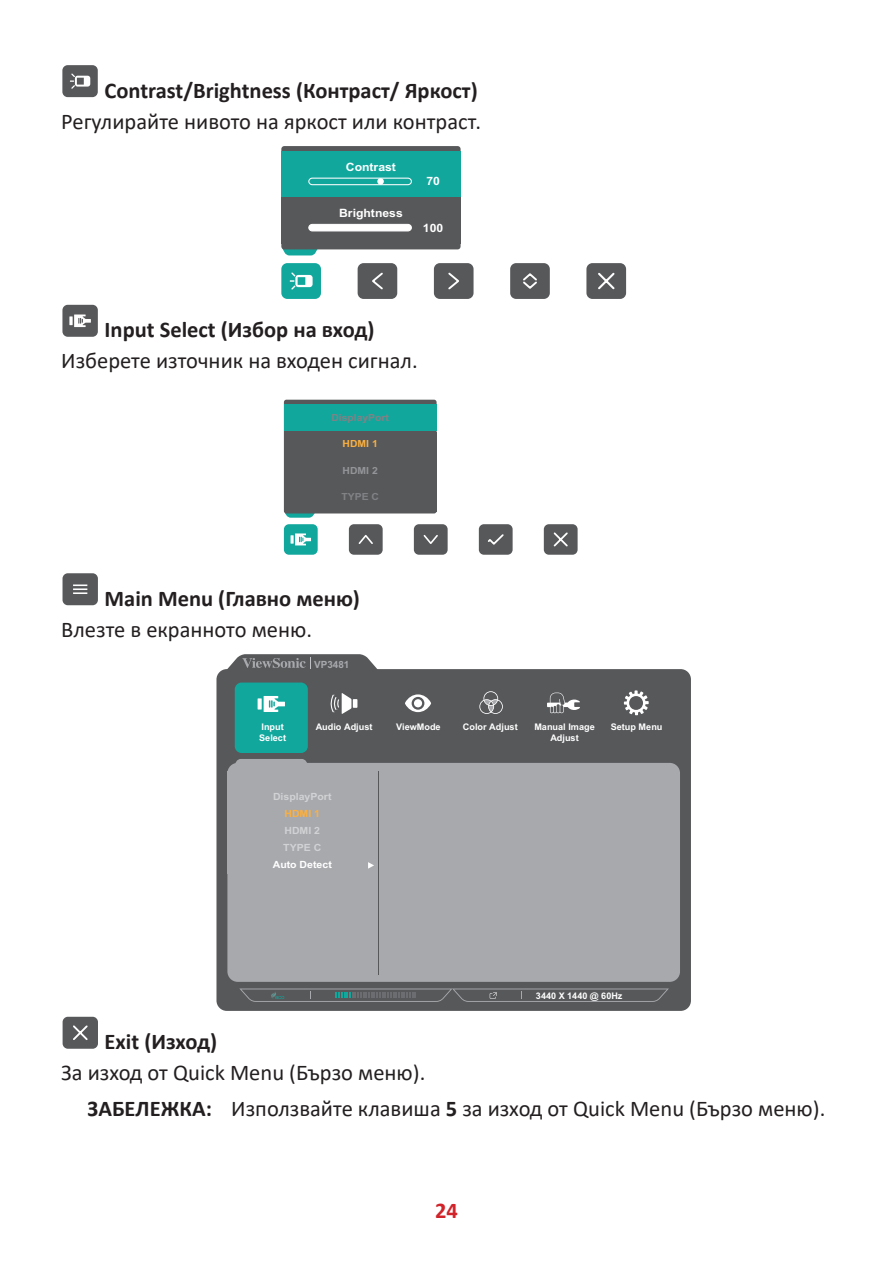
<style>
.page{position:relative;width:893px;height:1263px;background:#fff}
.page>*{position:absolute;margin:0;border:0;box-sizing:border-box;transform-origin:0 0}
.t1{font:22.5px/35.5px "Calibri";color:#231f20}
.t2{font:700 22.5px "Calibri";color:#231f20}
.t3{font:700 22.5px "Calibri";color:#d1232a}
.t4{font:700 11.4px "Arial";color:#fff;scale:1.06 1}
.t5{font:700 9.9px/17px "Arial";color:#d1d2d4;scale:1.06 1}
.t6{font:700 9.9px "Arial";color:#fff;scale:1.06 1}
.t7{font:700 9.9px "Arial";color:#a8a9ad}
.t8{font:700 9.9px "Arial";color:#fbb03f;scale:1.06 1}
.t9{font:700 9.75px "Arial";color:#808285;scale:1.06 1}
.t10{font:700 9.75px "Arial";color:#fbb03f;scale:1.06 1}
.t11{font:700 9.75px "Arial";color:#939598;scale:1.06 1}
.t12{font:700 9.15px/10.9px "Arial";color:#fff}
.t13{font:700 9px "Arial";color:#fff}
.s1{font-weight:700}
</style>
<div class="page">
<div style="left:62px;top:65px;width:36px;height:32px;background:#57585a;border-radius:5px"></div>
<svg style="left:70px;top:73px;width:20px;height:16px"></svg>
<svg style="left:282px;top:249px;width:36px;height:6px"></svg>
<div style="left:281px;top:146px;width:180px;height:103px;background:#57585a;border-radius:3px"></div>
<div style="left:281px;top:151px;width:180px;height:47px;background:#12a79d"></div>
<div style="left:586px;top:263px;width:40px;height:36px;background:#57585a;border-radius:6px"></div>
<svg style="left:598px;top:272px;width:17px;height:18px"></svg>
<div style="left:281px;top:263px;width:40px;height:36px;background:#12a79d;border-radius:6px"></div>
<svg style="left:290px;top:272px;width:23px;height:18px"></svg>
<div style="left:434px;top:263px;width:40px;height:36px;background:#57585a;border-radius:6px"></div>
<svg style="left:448px;top:272px;width:11px;height:18px"></svg>
<div style="left:510px;top:263px;width:40px;height:36px;background:#57585a;border-radius:6px"></div>
<svg style="left:523px;top:273px;width:14px;height:16px"></svg>
<div style="left:358px;top:263px;width:39px;height:36px;background:#57585a;border-radius:6px"></div>
<svg style="left:372px;top:272px;width:11px;height:18px"></svg>
<div style="left:308px;top:178px;width:104px;height:7px;border:1px solid #fff;border-radius:3px"></div>
<div style="left:377px;top:178px;width:7px;height:7px;background:#fff;border-radius:50%"></div>
<div style="left:308px;top:224px;width:104px;height:7px;border:1px solid #fff;border-radius:3px"></div>
<div style="left:309px;top:224px;width:102px;height:7px;background:#fff;border-radius:3px"></div>
<div style="left:62px;top:305px;width:36px;height:32px;background:#57585a;border-radius:5px"></div>
<svg style="left:69px;top:314px;width:22px;height:13px"></svg>
<svg style="left:285px;top:513px;width:30px;height:5px"></svg>
<div style="left:284px;top:400px;width:153px;height:113px;background:#57585a;border-radius:3px"></div>
<div style="left:544px;top:524px;width:34px;height:31px;background:#57585a;border-radius:5px"></div>
<svg style="left:553px;top:532px;width:15px;height:15px"></svg>
<div style="left:284px;top:524px;width:34px;height:31px;background:#12a79d;border-radius:5px"></div>
<svg style="left:291px;top:533px;width:20px;height:12px"></svg>
<div style="left:414px;top:524px;width:34px;height:31px;background:#57585a;border-radius:5px"></div>
<svg style="left:423px;top:535px;width:15px;height:9px"></svg>
<div style="left:349px;top:524px;width:34px;height:31px;background:#57585a;border-radius:5px"></div>
<svg style="left:358px;top:535px;width:15px;height:9px"></svg>
<div style="left:479px;top:524px;width:34px;height:31px;background:#57585a;border-radius:5px"></div>
<svg style="left:488px;top:534px;width:16px;height:11px"></svg>
<div style="left:284px;top:404px;width:153px;height:27px;background:#12a79d"></div>
<div style="left:63px;top:573px;width:35px;height:32px;background:#57585a;border-radius:5px"></div>
<svg style="left:73px;top:584px;width:14px;height:10px"></svg>
<div style="left:216px;top:669px;width:475px;height:342px;background:#57585a;border-radius:10px"></div>
<svg style="left:235px;top:759px;width:72px;height:4px"></svg>
<div style="left:227px;top:763px;width:453px;height:219px;background:#a8a9ad;border-radius:10px"></div>
<div style="left:235px;top:682px;width:73px;height:71px;background:#12a79d;border-radius:7px"></div>
<svg style="left:368px;top:862px;width:6px;height:7px"></svg>
<hr style="left:378px;top:771px;width:1px;height:203px;background:#57585a">
<svg style="left:239px;top:988px;width:430px;height:14px"></svg>
<svg style="left:222px;top:654px;width:160px;height:17px"></svg>
<svg style="left:624px;top:690px;width:25px;height:25px"></svg>
<svg style="left:405px;top:694px;width:26px;height:18px"></svg>
<div style="left:414px;top:699px;width:8px;height:8px;background:#fff;border-radius:50%"></div>
<svg style="left:547px;top:693px;width:33px;height:20px"></svg>
<svg style="left:258px;top:698px;width:4px;height:11px"></svg>
<svg style="left:264px;top:696px;width:21px;height:16px"></svg>
<svg style="left:330px;top:693px;width:27px;height:21px"></svg>
<svg style="left:479px;top:691px;width:24px;height:23px"></svg>
<div style="left:63px;top:1017px;width:35px;height:32px;background:#57585a;border-radius:5px"></div>
<svg style="left:73px;top:1025px;width:15px;height:15px"></svg>
<p class="t2" style="left:105px;top:74px;width:375px">Contrast/Brightness (Контраст/ Яркост)</p>
<p class="t1" style="left:61px;top:103px;width:421px">Регулирайте нивото на яркост или контраст.</p>
<p class="t4" style="left:346px;top:159px;width:49px">Contrast</p>
<p class="t4" style="left:426px;top:173px;width:14px">70</p>
<p class="t4" style="left:339px;top:205px;width:62px">Brightness</p>
<p class="t4" style="left:423px;top:219px;width:21px">100</p>
<p class="t2" style="left:105px;top:314px;width:271px">Input Select (Избор на вход)</p>
<p class="t1" style="left:61px;top:343px;width:358px">Изберете източник на входен сигнал.</p>
<p class="t9" style="left:331px;top:410px;width:56px">DisplayPort</p>
<p class="t10" style="left:343px;top:437px;width:35px">HDMI 1</p>
<p class="t11" style="left:343px;top:463px;width:35px">HDMI 2</p>
<p class="t9" style="left:341px;top:490px;width:37px">TYPE C</p>
<p class="t2" style="left:105px;top:582px;width:257px">Main Menu (Главно меню)</p>
<p class="t1" style="left:61px;top:611px;width:252px">Влезте в екранното меню.</p>
<p class="t7" style="left:314px;top:658px;width:37px">VP3481</p>
<p class="t12" style="left:259px;top:721px;width:28px">Input<br>Select</p>
<p class="t12" style="left:316px;top:721px;width:58px">Audio Adjust</p>
<p class="t5" style="left:273px;top:789px;width:57px">DisplayPort</p>
<p class="t8" style="left:284px;top:807px;width:35px">HDMI 1</p>
<p class="t5" style="left:283px;top:822px;width:37px">HDMI 2<br>TYPE C</p>
<p class="t6" style="left:273px;top:858px;width:57px">Auto Detect</p>
<p class="t12" style="left:396px;top:721px;width:46px">ViewMode</p>
<p class="t12" style="left:463px;top:721px;width:56px">Color Adjust</p>
<p class="t12" style="left:534px;top:721px;width:62px">Manual Image</p>
<p class="t12" style="left:611px;top:721px;width:53px">Setup Menu</p>
<p class="t12" style="left:550px;top:732px;width:30px">Adjust</p>
<p class="t13" style="left:536px;top:989px;width:88px">3440 X 1440 @ 60Hz</p>
<p class="t2" style="left:105px;top:1026px;width:114px">Exit (Изход)</p>
<p class="t1" style="left:88px;top:1054px;width:739px;text-indent:-26px">За изход от Quick Menu (Бързо меню).<br><span class="s1">ЗАБЕЛЕЖКА:</span> Използвайте клавиша <span class="s1">5</span> за изход от Quick Menu (Бързо меню).</p>
<p class="t3" style="left:435px;top:1194px;width:24px">24</p>
</div>
